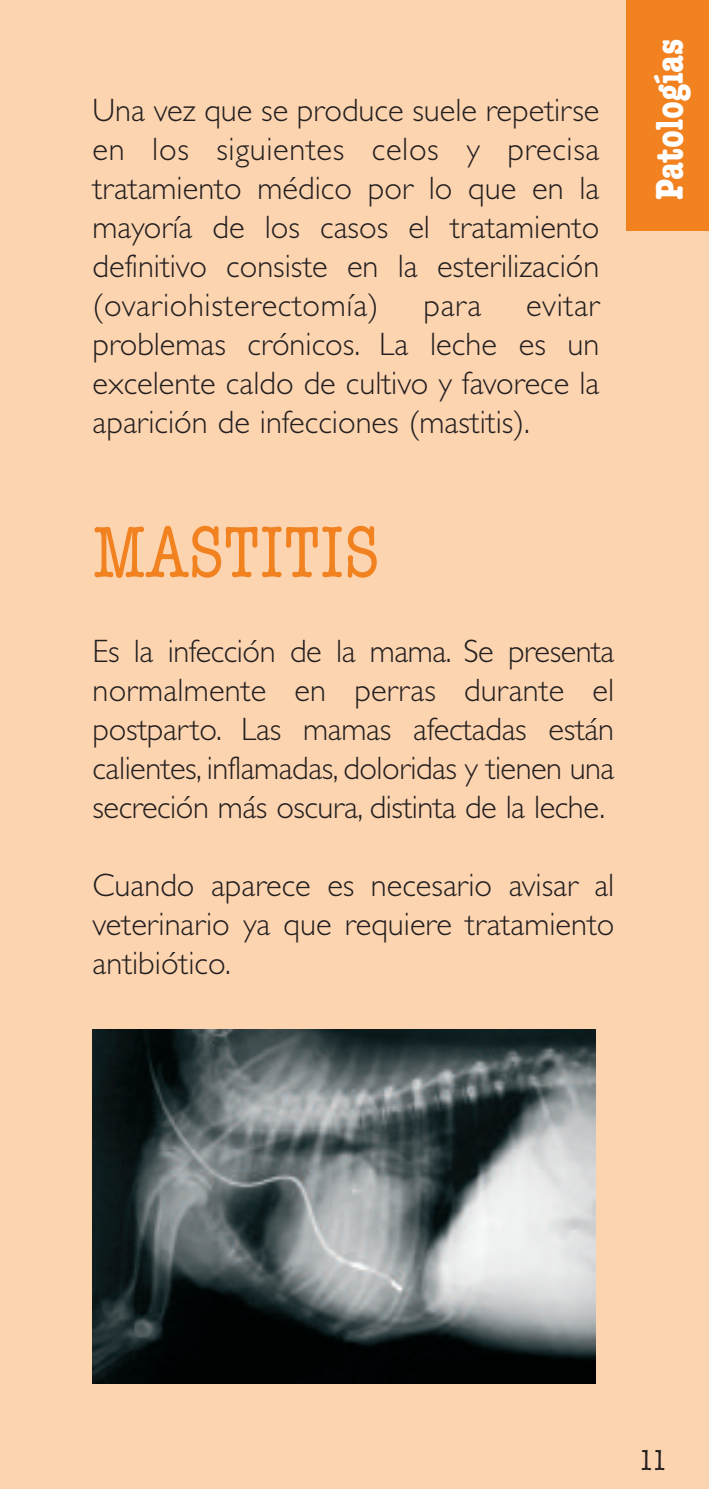
<style>
.page{position:relative;width:709px;height:1489px;background:#fff}
.page>*{position:absolute;margin:0;border:0;box-sizing:border-box;transform-origin:0 0}
.t1{font:condensed 75px "American Typewriter";color:#f28120}
.t2{font:700 condensed 40px "American Typewriter";color:#fff}
.t3{font:300 32.5px/39px "Gill Sans";color:#231f20;text-align:justify}
.t4{font:condensed 30px "American Typewriter";color:#231f20}
</style>
<div class="page">
<div style="left:0;top:0;width:709px;height:1488px;background:#fcd4b0"></div>
<div style="left:626px;top:0;width:83px;height:230px;background:#f28120"></div>
<img style="left:92px;top:1029px;width:503px;height:353px">
<p class="t3" style="left:93px;top:90px;width:508px">Una vez que se produce suele repetirse en los siguientes celos y precisa tratamiento médico por lo que en la mayoría de los casos el tratamiento definitivo consiste en la esterilización (ovariohisterectomía)</p>
<p class="t3" style="left:93px;top:285px;width:508px;text-indent:433px">evitar problemas crónicos. La leche es un excelente caldo de cultivo y favorece la aparición de infecciones (mastitis).</p>
<p class="t3" style="left:423px;top:285px;width:59px">para</p>
<h1 class="t1" style="left:93px;top:511px;width:289px">MASTITIS</h1>
<p class="t3" style="left:93px;top:631px;width:523px">Es la infección de la mama. Se presenta normalmente en perras durante el postparto. Las mamas afectadas están calientes, inflamadas, doloridas y tienen una secreción más oscura, distinta de la leche.</p>
<p class="t3" style="left:93px;top:865px;width:523px">Cuando aparece es necesario avisar al veterinario ya que requiere tratamiento antibiótico.</p>
<p class="t2" style="left:645px;top:200px;width:163px;rotate:-90deg">Patologías</p>
<p class="t4" style="left:638px;top:1442px;width:30px">11</p>
</div>
